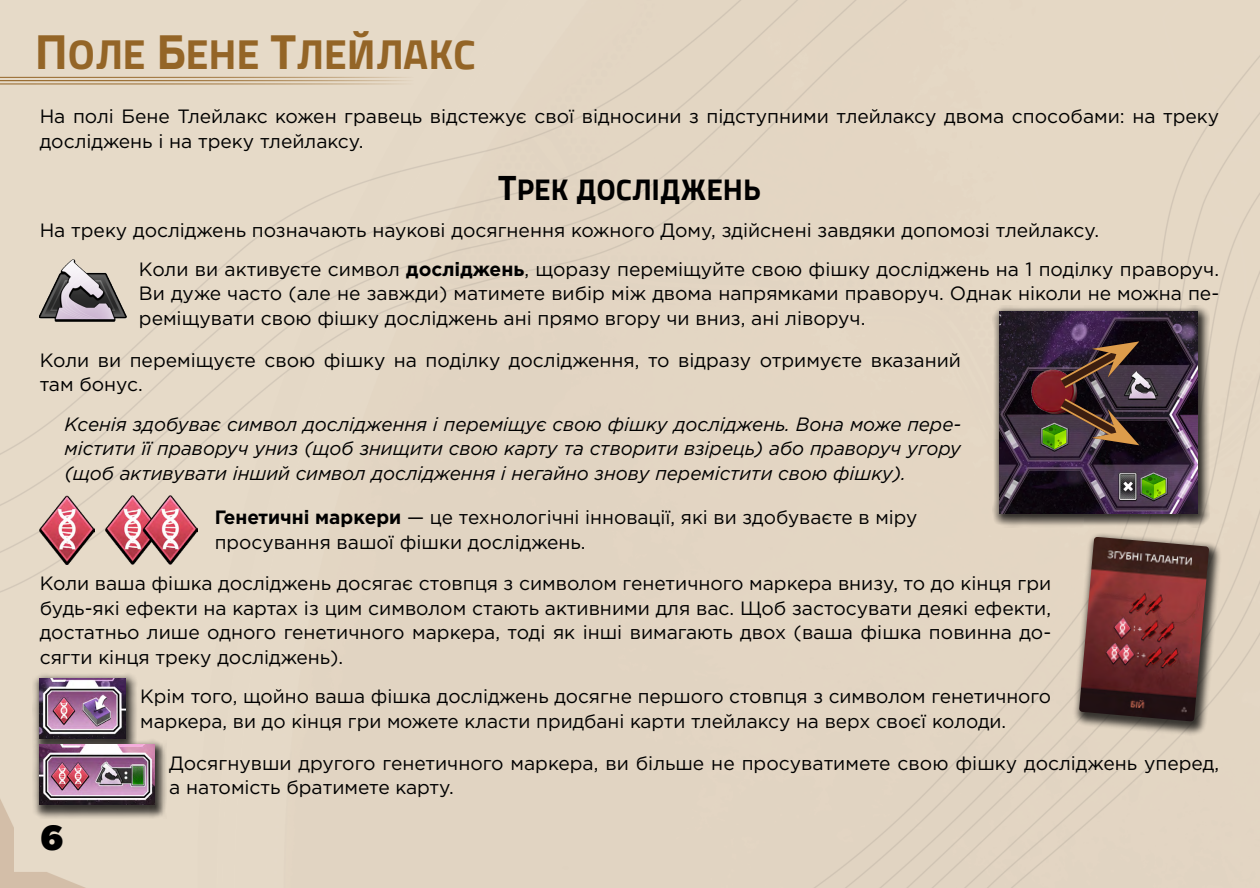
<style>
.page{position:relative;width:1260px;height:888px;background:#e3d6c3}
.page>*{position:absolute;margin:0;border:0;box-sizing:border-box;transform-origin:0 0}
.t1{font:41.65px "Titillium Web UA SC850";color:#946527}
.t2{font:900 35px "Gotham";color:#000}
.t3{font:29.75px "Titillium Web UA SC850";color:#000}
.t4{font:19.25px/24.5px "Gotham Pro";color:#000}
.t5{font:italic 19.25px/24.5px "Gotham Pro";color:#000;text-align:justify}
.s1{font-size:49px}
.s2{font-size:35px}
.s3{font-weight:700}
</style>
<div class="page">
<hr style="left:0;top:84px;width:414px;height:1px;background:#946527">
<hr style="left:0;top:77px;width:414px;height:1px;background:#946527">
<hr style="left:0;top:80px;width:414px;height:1px;background:#946527">
<img style="left:40px;top:260px;width:86px;height:61px">
<img style="left:40px;top:496px;width:54px;height:68px">
<img style="left:106px;top:496px;width:91px;height:68px">
<div style="left:32px;top:672px;width:106px;height:80px;background:#000;opacity:.75"></div>
<img style="left:40px;top:678px;width:85px;height:60px">
<div style="left:32px;top:739px;width:135px;height:80px;background:#000;opacity:.75"></div>
<img style="left:40px;top:745px;width:114px;height:60px">
<div style="left:992px;top:305px;width:218px;height:223px;background:#000;opacity:.75"></div>
<img style="left:1000px;top:311px;width:198px;height:202px">
<img style="left:1024px;top:364px;width:25px;height:56px">
<svg style="left:1049px;top:340px;width:90px;height:107px;background:#573e37"></svg>
<div style="left:1072px;top:531px;width:150px;height:204px;background:#000;opacity:.75"></div>
<img style="left:1079px;top:537px;width:130px;height:184px">
<h1 class="t1" style="left:35px;top:23px;width:442px"><span class="s1">П</span>оле <span class="s1">Б</span>ене <span class="s1">Т</span>лейлакс</h1>
<p class="t4" style="left:40px;top:104px;width:1181px">На полі Бене Тлейлакс кожен гравець відстежує свої відносини з підступними тлейлаксу двома способами: на треку досліджень і на треку тлейлаксу.</p>
<h3 class="t3" style="left:498px;top:166px;width:264px"><span class="s2">Т</span>рек досліджень</h3>
<p class="t4" style="left:139px;top:210px;width:1082px;line-height:39.4px;text-indent:-99px">На треку досліджень позначають наукові досягнення кожного Дому, здійснені завдяки допомозі тлейлаксу.<br>Коли ви активуєте символ <span class="s3">досліджень</span>, щоразу переміщуйте свою фішку досліджень на 1 поділку праворуч.</p>
<p class="t4" style="left:139px;top:281px;width:1082px">Ви дуже часто (але не завжди) матимете вибір між двома напрямками праворуч. Однак ніколи не можна пе&shy;реміщувати свою фішку досліджень ані прямо вгору чи вниз, ані ліворуч.</p>
<p class="t4" style="left:40px;top:348px;width:923px">Коли ви переміщуєте свою фішку на поділку дослідження, то відразу отримуєте вказаний там бонус.</p>
<p class="t5" style="left:64px;top:412px;width:898px">Ксенія здобуває символ дослідження і переміщує свою фішку досліджень. Вона може пере&shy;містити її праворуч униз (щоб знищити свою карту та створити взірець) або праворуч угору (щоб активувати інший символ дослідження і негайно знову перемістити свою фішку).</p>
<p class="t4" style="left:215px;top:505px;width:704px"><span class="s3">Генетичні маркери</span> — це технологічні інновації, які ви здобуваєте в міру просування вашої фішки досліджень.</p>
<p class="t4" style="left:40px;top:571px;width:1013px;text-align:justify">Коли ваша фішка досліджень досягає стовпця з символом генетичного маркера внизу, то до кінця гри будь-які ефекти на картах із цим символом стають активними для вас. Щоб застосувати деякі ефекти, достатньо лише одного генетичного маркера, тоді як інші вимагають двох (ваша фішка повинна до&shy;сягти кінця треку досліджень).</p>
<p class="t4" style="left:140px;top:684px;width:912px">Крім того, щойно ваша фішка досліджень досягне першого стовпця з символом генетичного маркера, ви до кінця гри можете класти придбані карти тлейлаксу на верх своєї колоди.</p>
<p class="t4" style="left:169px;top:750px;width:1051px">Досягнувши другого генетичного маркера, ви більше не просуватимете свою фішку досліджень уперед, а натомість братимете карту.</p>
<h2 class="t2" style="left:41px;top:812px;width:25px">6</h2>
</div>
